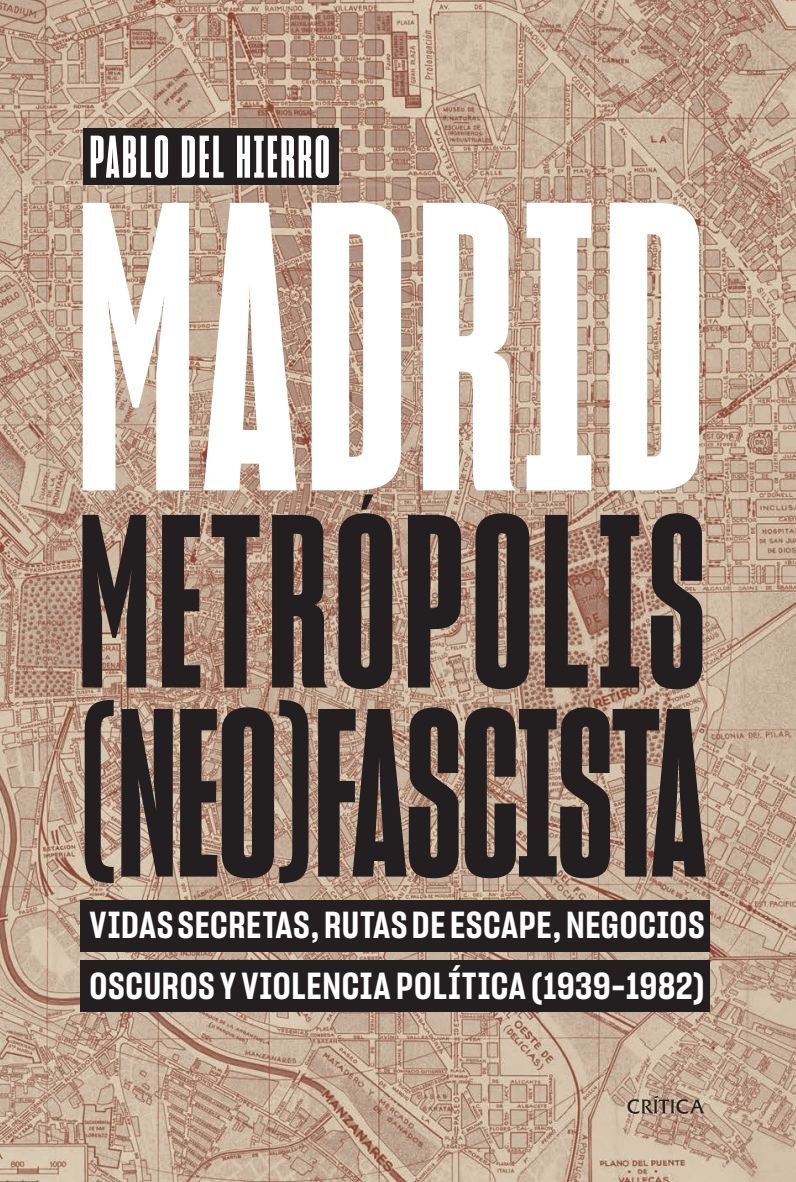
<style>
.page{position:relative;width:796px;height:1182px;background:#fff}
.page>*{position:absolute;margin:0;border:0;box-sizing:border-box;transform-origin:0 0}
.t1{font:399.35px "Sharp Grotesk Bold 10";letter-spacing:.02em;color:#fff}
.t2{font:239.75px "Sharp Grotesk Bold 10";letter-spacing:.03em;color:#231f20}
.t3{font:232.75px "Sharp Grotesk Bold 10";letter-spacing:-.01em;color:#231f20}
.t4{font:58.45px "Sharp Grotesk Bold 10";letter-spacing:.045em;color:#fff}
.t5{font:36.75px/61.2px "Sharp Grotesk Semi Bold 15";letter-spacing:.02em;color:#fff}
.s1{font-family:"Sharp Grotesk Semi Bold 10";font-size:211.75px}
</style>
<div class="page">
<img style="left:0;top:0;width:796px;height:1182px">
<div style="left:83px;top:128px;width:255px;height:57px;background:#231f20"></div>
<div style="left:80px;top:900px;width:630px;height:51px;background:#231f20"></div>
<div style="left:80px;top:960px;width:630px;height:51px;background:#231f20"></div>
<svg style="left:627px;top:1095px;width:77px;height:19px"></svg>
<svg style="left:361px;top:494px;width:12px;height:16px"></svg>
<h3 class="t4" style="left:90px;top:122px;width:242px">PABLO DEL HIERRO</h3>
<h1 class="t1" style="left:75px;top:108px;width:632px">MADRID</h1>
<h2 class="t2" style="left:78px;top:458px;width:629px">METROPOLIS</h2>
<h3 class="t3" style="left:78px;top:654px;width:629px"><span class="s1">(</span>NEO<span class="s1">)</span>FASCISTA</h3>
<p class="t5" style="left:90px;top:893px;width:616px">VIDAS SECRETAS, RUTAS DE ESCAPE, NEGOCIOS<br>OSCUROS Y VIOLENCIA POLÍTICA (1939-1982)</p>
</div>
